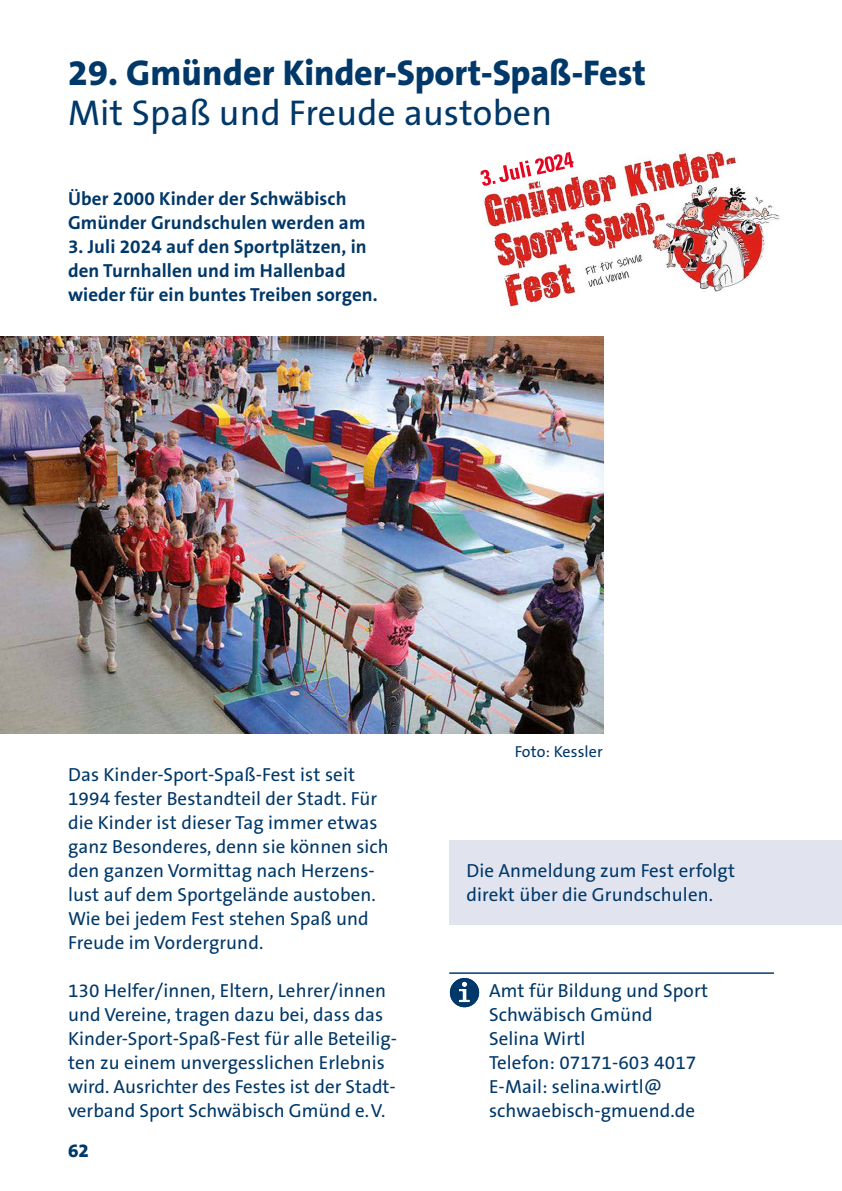
<style>
.page{position:relative;width:842px;height:1191px;background:#fff}
.page>*{position:absolute;margin:0;border:0;box-sizing:border-box;transform-origin:0 0}
.t1{font:800 36px "The Sans B8";letter-spacing:-.005em;color:#003869}
.t2{font:36px "The Sans B5 Plain";letter-spacing:.005em;color:#003869}
.t3{font:19px/24px "The Sans B5 Plain";letter-spacing:.005em;color:#003869}
.t4{font:700 19px/24px "The Sans B7";letter-spacing:.005em;color:#003869}
.t5{font:800 19px "The Sans B8";color:#003869}
.t6{font:16px "The Sans B5 Plain";letter-spacing:.005em;color:#003869}
</style>
<div class="page">
<img style="left:0;top:336px;width:604px;height:397px">
<div style="left:449px;top:840px;width:393px;height:85px;background:#e1e4ef"></div>
<hr style="left:449px;top:972px;width:325px;height:1px;background:#003869">
<svg style="left:450px;top:978px;width:29px;height:29px"></svg>
<img style="left:482px;top:149px;width:298px;height:159px">
<svg style="left:480px;top:152px;width:94px;height:34px"></svg>
<h1 class="t1" style="left:68px;top:54px;width:579px">29. Gmünder Kinder-Sport-Spaß-Fest</h1>
<h1 class="t2" style="left:68px;top:94px;width:486px">Mit Spaß und Freude austoben</h1>
<p class="t4" style="left:68px;top:187px;width:299px">Über 2000 Kinder der Schwäbisch<br>Gmünder Grundschulen werden am</p>
<p class="t4" style="left:68px;top:235px;width:311px">3. Juli 2024 auf den Sportplätzen, in den Turnhallen und im Hallenbad wieder für ein buntes Treiben sorgen.</p>
<p class="t3" style="left:68px;top:763px;width:322px">Das Kinder-Sport-Spaß-Fest ist seit 1994 fester Bestandteil der Stadt. Für die Kinder ist dieser Tag immer etwas ganz Besonderes, denn sie können sich den ganzen Vormittag nach Herzens&shy;lust auf dem Sportgelände austoben.<br>Wie bei jedem Fest stehen Spaß und Freude im Vordergrund.</p>
<p class="t3" style="left:68px;top:979px;width:331px">130 Helfer/innen, Eltern, Lehrer/innen und Vereine, tragen dazu bei, dass das Kinder-Sport-Spaß-Fest für alle Beteilig&shy;ten zu einem unvergesslichen Erlebnis wird. Ausrichter des Festes ist der Stadt&shy;verband Sport Schwäbisch Gmünd e.V.</p>
<p class="t5" style="left:68px;top:1140px;width:22px">62</p>
<p class="t6" style="left:515px;top:743px;width:89px">Foto: Kessler</p>
<p class="t3" style="left:466px;top:859px;width:270px">Die Anmeldung zum Fest erfolgt direkt über die Grundschulen.</p>
<p class="t3" style="left:489px;top:979px;width:221px">Amt für Bildung und Sport<br>Schwäbisch Gmünd<br>Selina Wirtl<br>Telefon: 07171-603 4017<br>E-Mail: selina.wirtl@ schwaebisch-gmuend.de</p>
</div>
